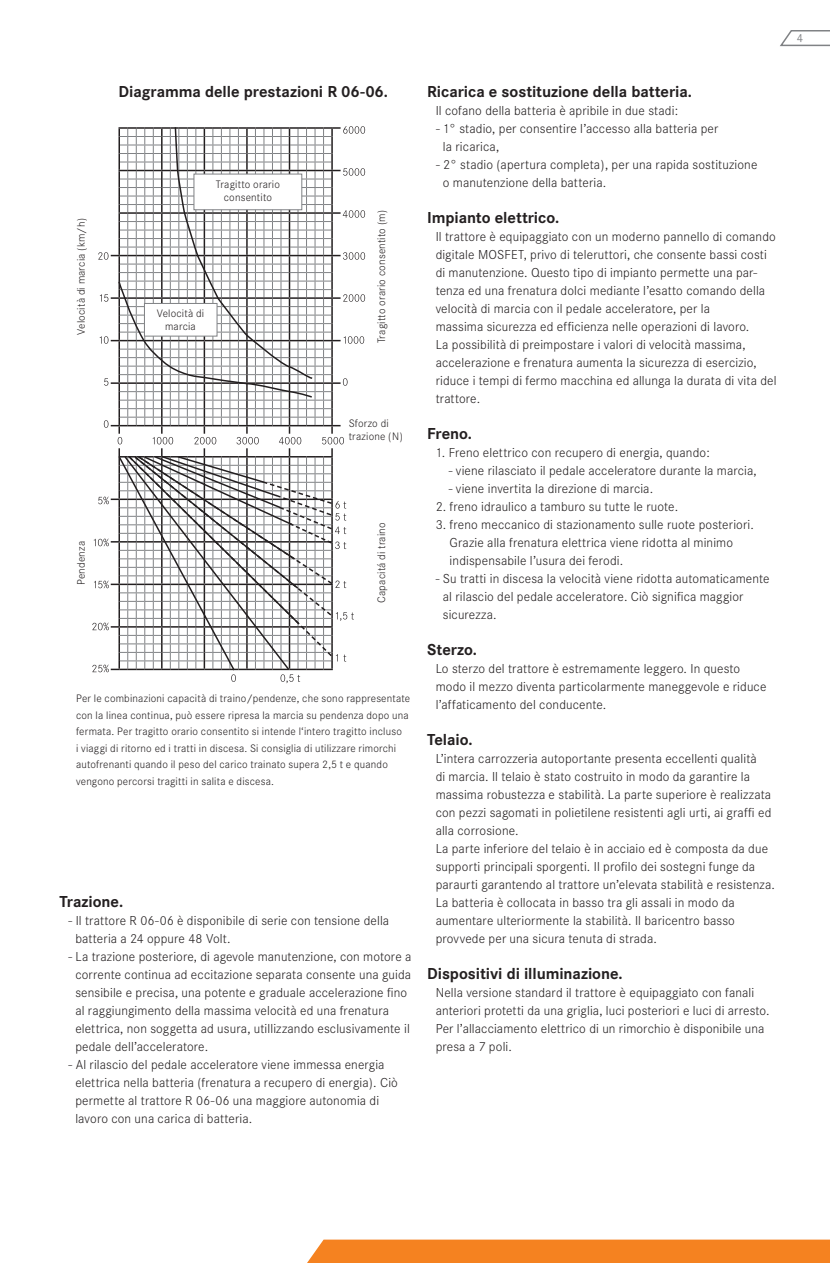
<style>
.page{position:relative;width:830px;height:1263px;background:#fff}
.page>*{position:absolute;margin:0;border:0;box-sizing:border-box;transform-origin:0 0}
.t1{font:700 16.5px "Corporate S";letter-spacing:-.005em;color:#231f20}
.t2{font:300 13.5px/18px "Corporate S";letter-spacing:.01em;color:#231f20}
.t3{font:12px "Corporate S";color:#808285}
.t4{font:300 11.25px/16.5px "Corporate S";letter-spacing:.015em;color:#231f20}
</style>
<div class="page">
<div style="left:307px;top:1239px;width:522px;height:24px;background:#f58220"></div>
<svg style="left:92px;top:126px;width:273px;height:557px"></svg>
<div style="left:144px;top:303px;width:73px;height:33px;background:#fff;border:1px solid #808285"></div>
<div style="left:193px;top:174px;width:109px;height:36px;background:#fff;border:1px solid #808285"></div>
<svg style="left:780px;top:30px;width:49px;height:17px"></svg>
<p class="t1" style="left:118px;top:82px;width:271px">Diagramma delle prestazioni R 06-06.</p>
<p class="t1" style="left:427px;top:82px;width:266px">Ricarica e sostituzione della batteria.</p>
<p class="t2" style="left:435px;top:101px;width:244px">Il cofano della batteria è apribile in due stadi:</p>
<p class="t2" style="left:442px;top:119px;width:277px;text-indent:-7px">- 1° stadio, per consentire l’accesso alla batteria per la ricarica,</p>
<p class="t2" style="left:442px;top:155px;width:316px;text-indent:-7px">- 2° stadio (apertura completa), per una rapida sostituzione o manutenzione della batteria.</p>
<p class="t1" style="left:427px;top:208px;width:134px">Impianto elettrico.</p>
<p class="t2" style="left:435px;top:227px;width:342px">Il trattore è equipaggiato con un moderno pannello di comando digitale MOSFET, privo di teleruttori, che consente bassi costi di manutenzione. Questo tipo di impianto permette una par&shy;tenza ed una frenatura dolci mediante l’esatto comando della velocità di marcia con il pedale acceleratore, per la<br>massima sicurezza ed efficienza nelle operazioni di lavoro.<br>La possibilità di preimpostare i valori di velocità massima, accelerazione e frenatura aumenta la sicurezza di esercizio, riduce i tempi di fermo macchina ed allunga la durata di vita del trattore.</p>
<p class="t1" style="left:427px;top:424px;width:46px">Freno.</p>
<p class="t2" style="left:435px;top:443px;width:276px">1. Freno elettrico con recupero di energia, quando:</p>
<p class="t2" style="left:448px;top:461px;width:309px">- viene rilasciato il pedale acceleratore durante la marcia,</p>
<p class="t2" style="left:448px;top:479px;width:206px">- viene invertita la direzione di marcia.</p>
<p class="t2" style="left:435px;top:497px;width:244px">2. freno idraulico a tamburo su tutte le ruote.</p>
<p class="t2" style="left:449px;top:515px;width:305px;text-indent:-14px">3. freno meccanico di stazionamento sulle ruote posteriori.<br>Grazie alla frenatura elettrica viene ridotta al minimo indispensabile l’usura dei ferodi.</p>
<p class="t2" style="left:442px;top:569px;width:328px;text-indent:-7px">- Su tratti in discesa la velocità viene ridotta automaticamente al rilascio del pedale acceleratore. Ciò significa maggior sicurezza.</p>
<p class="t1" style="left:427px;top:640px;width:51px">Sterzo.</p>
<p class="t2" style="left:435px;top:659px;width:332px">Lo sterzo del trattore è estremamente leggero. In questo modo il mezzo diventa particolarmente maneggevole e riduce l’affaticamento del conducente.</p>
<p class="t1" style="left:427px;top:730px;width:47px">Telaio.</p>
<p class="t2" style="left:435px;top:749px;width:340px">L’intera carrozzeria autoportante presenta eccellenti qualità<br>di marcia. Il telaio è stato costruito in modo da garantire la massima robustezza e stabilità. La parte superiore è realizzata con pezzi sagomati in polietilene resistenti agli urti, ai graffi ed alla corrosione.<br>La parte inferiore del telaio è in acciaio ed è composta da due supporti principali sporgenti. Il profilo dei sostegni funge da paraurti garantendo al trattore un’elevata stabilità e resistenza.<br>La batteria è collocata in basso tra gli assali in modo da aumentare ulteriormente la stabilità. Il baricentro basso provvede per una sicura tenuta di strada.</p>
<p class="t1" style="left:427px;top:964px;width:197px">Dispositivi di illuminazione.</p>
<p class="t2" style="left:435px;top:983px;width:335px">Nella versione standard il trattore è equipaggiato con fanali anteriori protetti da una griglia, luci posteriori e luci di arresto.<br>Per l’allacciamento elettrico di un rimorchio è disponibile una presa a 7 poli.</p>
<p class="t4" style="left:216px;top:178px;width:66px;line-height:13.5px;text-align:center">Tragitto orario consentito</p>
<p class="t4" style="left:73px;top:335px;width:118px;rotate:-90deg">Velocità di marcia (km/h)</p>
<p class="t4" style="left:373px;top:343px;width:135px;rotate:-90deg">Tragitto orario consentito (m)</p>
<p class="t4" style="left:157px;top:306px;width:49px;line-height:13.5px;text-align:center">Velocità di marcia</p>
<p class="t4" style="left:348px;top:416px;width:56px;line-height:13.5px">Sforzo di trazione (N)</p>
<p class="t4" style="left:373px;top:603px;width:82px;rotate:-90deg">Capacitá di traino</p>
<p class="t4" style="left:73px;top:585px;width:46px;rotate:-90deg">Pendenza</p>
<p class="t4" style="left:76px;top:690px;width:335px">Per le combinazioni capacità di traino/pendenze, che sono rappresentate con la linea continua, può essere ripresa la marcia su pendenza dopo una fermata. Per tragitto orario consentito si intende l‘intero tragitto incluso<br>i viaggi di ritorno ed i tratti in discesa. Si consiglia di utilizzare rimorchi autofrenanti quando il peso del carico trainato supera 2,5 t e quando vengono percorsi tragitti in salita e discesa.</p>
<p class="t1" style="left:60px;top:892px;width:65px">Trazione.</p>
<p class="t2" style="left:75px;top:911px;width:315px;text-indent:-7px">- Il trattore R 06-06 è disponibile di serie con tensione della batteria a 24 oppure 48 Volt.</p>
<p class="t2" style="left:75px;top:947px;width:337px;text-indent:-7px">- La trazione posteriore, di agevole manutenzione, con motore a corrente continua ad eccitazione separata consente una guida sensibile e precisa, una potente e graduale accelerazione fino al raggiungimento della massima velocità ed una frenatura elettrica, non soggetta ad usura, utillizzando esclusivamente il pedale dell’acceleratore.</p>
<p class="t2" style="left:75px;top:1055px;width:324px;text-indent:-7px">- Al rilascio del pedale acceleratore viene immessa energia elettrica nella batteria (frenatura a recupero di energia). Ciò permette al trattore R 06-06 una maggiore autonomia di lavoro con una carica di batteria.</p>
<p class="t3" style="left:796px;top:31px;width:8px">4</p>
</div>
